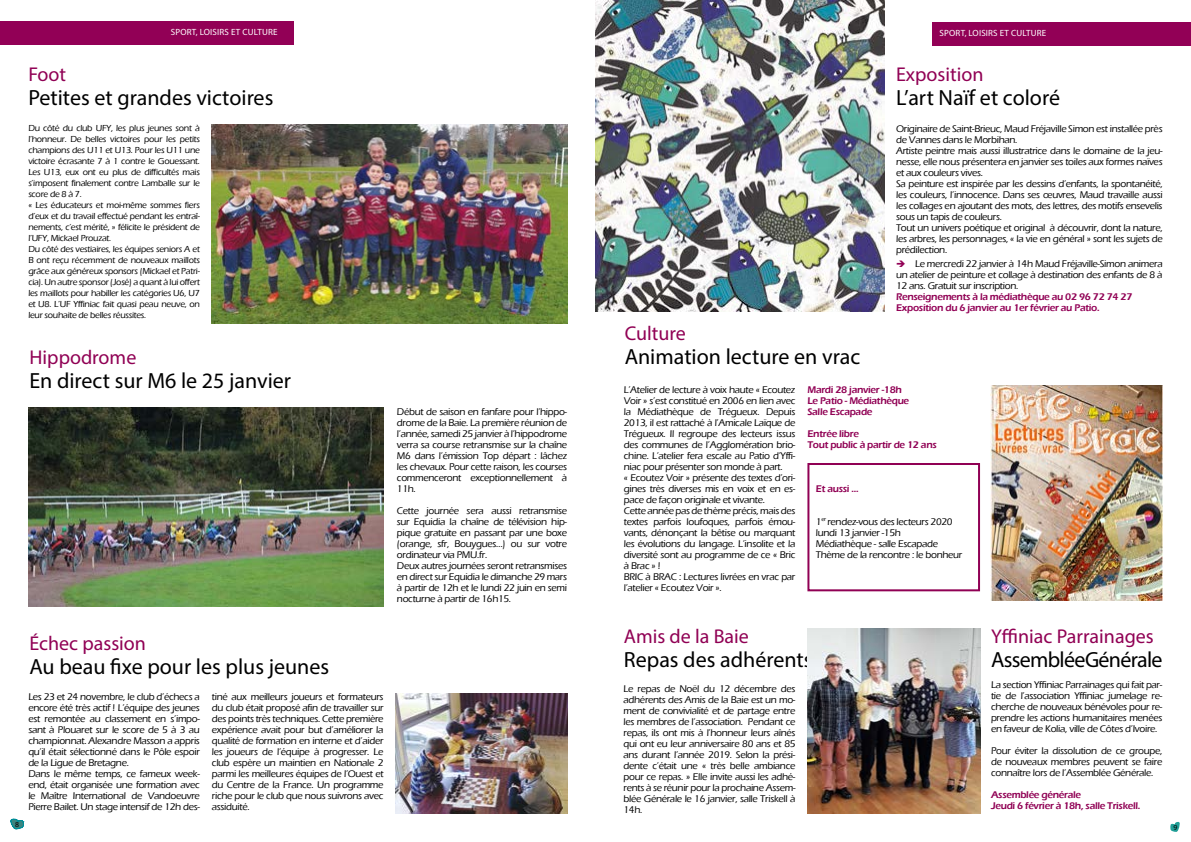
<style>
.page{position:relative;width:1191px;height:842px;background:#fff}
.page>*{position:absolute;margin:0;border:0;box-sizing:border-box;transform-origin:0 0}
.t1{font:22px "Myriad Pro";color:#000}
.t2{font:20px "Myriad Pro";color:#900054}
.t3{font:500 10px/11px "Eras ITC";letter-spacing:-.03em;color:#000;text-align:justify}
.t4{font:600 10px/11px "Eras ITC";letter-spacing:-.03em;color:#900054}
.t5{font:600 10px "Eras ITC";letter-spacing:-.03em;color:#920056}
.t6{font:500 9px/11px "Eras ITC";letter-spacing:-.03em;color:#000}
.t7{font:9px "Myriad Pro";color:#fff}
.t8{font:7.7px "Myriad Pro";color:#000}
.s1{color:#920056}
</style>
<div class="page">
<svg style="left:1170px;top:822px;width:10px;height:10px"></svg>
<div style="left:932px;top:22px;width:259px;height:24px;background:#920056"></div>
<div style="left:0;top:22px;width:293px;height:23px;background:#920056"></div>
<svg style="left:10px;top:819px;width:14px;height:11px"></svg>
<img style="left:395px;top:693px;width:172px;height:121px">
<img style="left:28px;top:408px;width:355px;height:199px">
<img style="left:212px;top:125px;width:355px;height:199px">
<img style="left:990px;top:386px;width:172px;height:214px">
<img style="left:807px;top:628px;width:173px;height:186px">
<img style="left:595px;top:0;width:289px;height:312px">
<div style="left:807px;top:463px;width:173px;height:128px;border:2px solid #900054"></div>
<p class="t7" style="left:171px;top:27px;width:7px">SPOR</p>
<p class="t7" style="left:192px;top:27px;width:13px">T, LOISIRS</p>
<p class="t7" style="left:231px;top:27px;width:37px">ET CULTURE</p>
<p class="t7" style="left:939px;top:27px;width:7px">SPOR</p>
<p class="t7" style="left:960px;top:27px;width:13px">T, LOISIRS</p>
<p class="t7" style="left:999px;top:27px;width:37px">ET CULTURE</p>
<h2 class="t2" style="left:28px;top:62px;width:39px">Foot</h2>
<h1 class="t1" style="left:28px;top:84px;width:246px">Petites et grandes victoires</h1>
<p class="t6" style="left:28px;top:122px;width:173px">Du côté du club UFY, les plus jeunes sont à l’honneur. De belles victoires pour les petits champions des U11 et U13. Pour les U11 une victoire écrasante 7 à 1 contre le Gouessant.<br>Les U13, eux ont eu plus de difficultés mais s’imposent finalement contre Lamballe sur le score de 8 à 7.<br>« Les éducateurs et moi-même sommes fiers d’eux et du travail effectué pendant les entraî&shy;nements, c’est mérité, » félicite le président de l’UFY, Mickael Prouzat.<br>Du côté des vestiaires, les équipes seniors A et B ont reçu récemment de nouveaux maillots grâce aux généreux sponsors (Mickael et Patri&shy;cia). Un autre sponsor (José) a quant à lui offert les maillots pour habiller les catégories U6, U7 et U8. L’UF Yffiniac fait quasi peau neuve, on leur souhaite de belles réussites.</p>
<h2 class="t2" style="left:29px;top:345px;width:108px">H ippodrome</h2>
<h1 class="t1" style="left:29px;top:367px;width:263px">En direct sur M6 le 25 janvier</h1>
<p class="t8" style="left:15px;top:819px;width:5px">8</p>
<p class="t8" style="left:16px;top:820px;width:5px">8</p>
<h2 class="t2" style="left:29px;top:631px;width:118px">Échec passion</h2>
<h1 class="t1" style="left:29px;top:653px;width:301px">Au beau fixe pour les plus jeunes</h1>
<p class="t3" style="left:28px;top:691px;width:173px;text-align:left">Les 23 et 24 novembre, le club d’échecs a encore été très actif ! L’équipe des jeunes est remontée au classement en s’impo&shy;sant à Plouaret sur le score de 5 à 3 au championnat. Alexandre Masson a appris qu’il était sélectionné dans le Pôle espoir de la Ligue de Bretagne.<br>Dans le même temps, ce fameux week&shy;end, était organisée une formation avec le Maître International de Vandoeuvre Pierre Bailet. Un stage intensif de 12h des-</p>
<p class="t3" style="left:212px;top:691px;width:173px">tiné aux meilleurs joueurs et formateurs du club était proposé afin de travailler sur des points très techniques. Cette première expérience avait pour but d’améliorer la qualité de formation en interne et d’aider les joueurs de l’équipe à progresser. Le club espère un maintien en Nationale 2 parmi les meilleures équipes de l’Ouest et du Centre de la France. Un programme riche pour le club que nous suivrons avec assiduité.</p>
<p class="t3" style="left:397px;top:406px;width:172px">Début de saison en fanfare pour l’hippo&shy;drome de la Baie. La première réunion de l’année, samedi 25 janvier à l’hippodrome verra sa course retransmise sur la chaîne M6 dans l’émission Top départ : lâchez les chevaux. Pour cette raison, les courses commenceront exceptionnellement à 11h.</p>
<p class="t3" style="left:397px;top:505px;width:172px;text-align:left">Cette journée sera aussi retransmise sur Equidia la chaîne de télévision hip&shy;pique gratuite en passant par une boxe (orange, sfr, Bouygues…) ou sur votre ordinateur via PMU.fr.<br>Deux autres journées seront retransmises en direct sur Equidia le dimanche 29 mars à partir de 12h et le lundi 22 juin en semi nocturne à partir de 16h15.</p>
<h2 class="t2" style="left:896px;top:62px;width:89px">Exposition</h2>
<h1 class="t1" style="left:896px;top:84px;width:165px">L’art Naïf et coloré</h1>
<h2 class="t2" style="left:624px;top:321px;width:63px">Culture</h2>
<h1 class="t1" style="left:624px;top:343px;width:237px">Animation lecture en vrac</h1>
<p class="t3" style="left:896px;top:123px;width:268px;text-align:left">Originaire de Saint-Brieuc, Maud Fréjaville Simon est installée près de Vannes dans le Morbihan.<br>Artiste peintre mais aussi illustratrice dans le domaine de la jeu&shy;nesse, elle nous présentera en janvier ses toiles aux formes naïves et aux couleurs vives.<br>Sa peinture est inspirée par les dessins d’enfants, la spontanéité, les couleurs, l’innocence. Dans ses œuvres, Maud travaille aussi les collages en ajoutant des mots, des lettres, des motifs ensevelis sous un tapis de couleurs.<br>Tout un univers poétique et original à découvrir, dont la nature, les arbres, les personnages, « la vie en général » sont les sujets de prédilection.</p>
<p class="t3" style="left:896px;top:258px;width:268px"><span class="s1">➔</span> Le mercredi 22 janvier à 14h Maud Fréjaville-Simon animera un atelier de peinture et collage à destination des enfants de 8 à 12 ans. Gratuit sur inscription.</p>
<p class="t4" style="left:896px;top:291px;width:238px">Renseignements à la médiathèque au 02 96 72 74 27</p>
<p class="t5" style="left:896px;top:302px;width:205px">Exposition du 6 janvier au 1er février au Patio.</p>
<p class="t3" style="left:624px;top:384px;width:173px;text-align:left">L’Atelier de lecture à voix haute « Ecoutez Voir » s’est constitué en 2006 en lien avec la Médiathèque de Trégueux. Depuis 2013, il est rattaché à l’Amicale Laïque de Trégueux. Il regroupe des lecteurs issus des communes de l’Agglomération brio&shy;chine. L’atelier fera escale au Patio d’Yffi&shy;niac pour présenter son monde à part.<br>« Ecoutez Voir » présente des textes d’ori&shy;gines très diverses mis en voix et en es&shy;pace de façon originale et vivante.<br>Cette année pas de thème précis, mais des textes parfois loufoques, parfois émou&shy;vants, dénonçant la bêtise ou marquant les évolutions du langage. L’insolite et la diversité sont au programme de ce « Bric à Brac » !<br>BRIC à BRAC : Lectures livrées en vrac par l’atelier « Ecoutez Voir ».</p>
<p class="t4" style="left:807px;top:384px;width:103px">Mardi 28 janvier -18h<br>Le Patio - Médiathèque<br>Salle Escapade</p>
<p class="t4" style="left:807px;top:428px;width:131px">Entrée libre<br>Tout public à partir de 12 ans</p>
<p class="t4" style="left:816px;top:483px;width:44px">Et aussi ...</p>
<p class="t3" style="left:816px;top:516px;width:148px;text-align:left">1<sup>er</sup> rendez-vous des lecteurs 2020 lundi 13 janvier -15h<br>Médiathèque - salle Escapade<br>Thème de la rencontre : le bonheur</p>
<h2 class="t2" style="left:624px;top:624px;width:127px">Amis de la Baie</h2>
<h1 class="t1" style="left:624px;top:646px;width:190px">Repas des adhérents</h1>
<p class="t3" style="left:623px;top:683px;width:173px">Le repas de Noël du 12 décembre des adhérents des Amis de la Baie est un mo&shy;ment de convivialité et de partage entre les membres de l’association. Pendant ce repas, ils ont mis à l’honneur leurs aînés qui ont eu leur anniversaire 80 ans et 85 ans durant l’année 2019. Selon la prési&shy;dente c’était une « très belle ambiance pour ce repas. » Elle invite aussi les adhé&shy;rents à se réunir pour la prochaine Assem&shy;blée Générale le 16 janvier, salle Triskell à 14h.</p>
<h2 class="t2" style="left:991px;top:624px;width:164px">Yffiniac Parrainages</h2>
<h1 class="t1" style="left:991px;top:646px;width:173px">Assemblée Générale</h1>
<p class="t3" style="left:991px;top:679px;width:173px">La section Yffiniac Parrainages qui fait par&shy;tie de l’association Yffiniac jumelage re&shy;cherche de nouveaux bénévoles pour re&shy;prendre les actions humanitaires menées en faveur de Kolia, ville de Côtes d’Ivoire.</p>
<p class="t3" style="left:991px;top:745px;width:173px">Pour éviter la dissolution de ce groupe, de nouveaux membres peuvent se faire connaître lors de l’Assemblée Générale.</p>
<p class="t4" style="left:991px;top:789px;width:151px">Assemblée générale<br>Jeudi 6 février à 18h, salle Triskell.</p>
<p class="t8" style="left:1173px;top:823px;width:5px">9</p>
</div>
